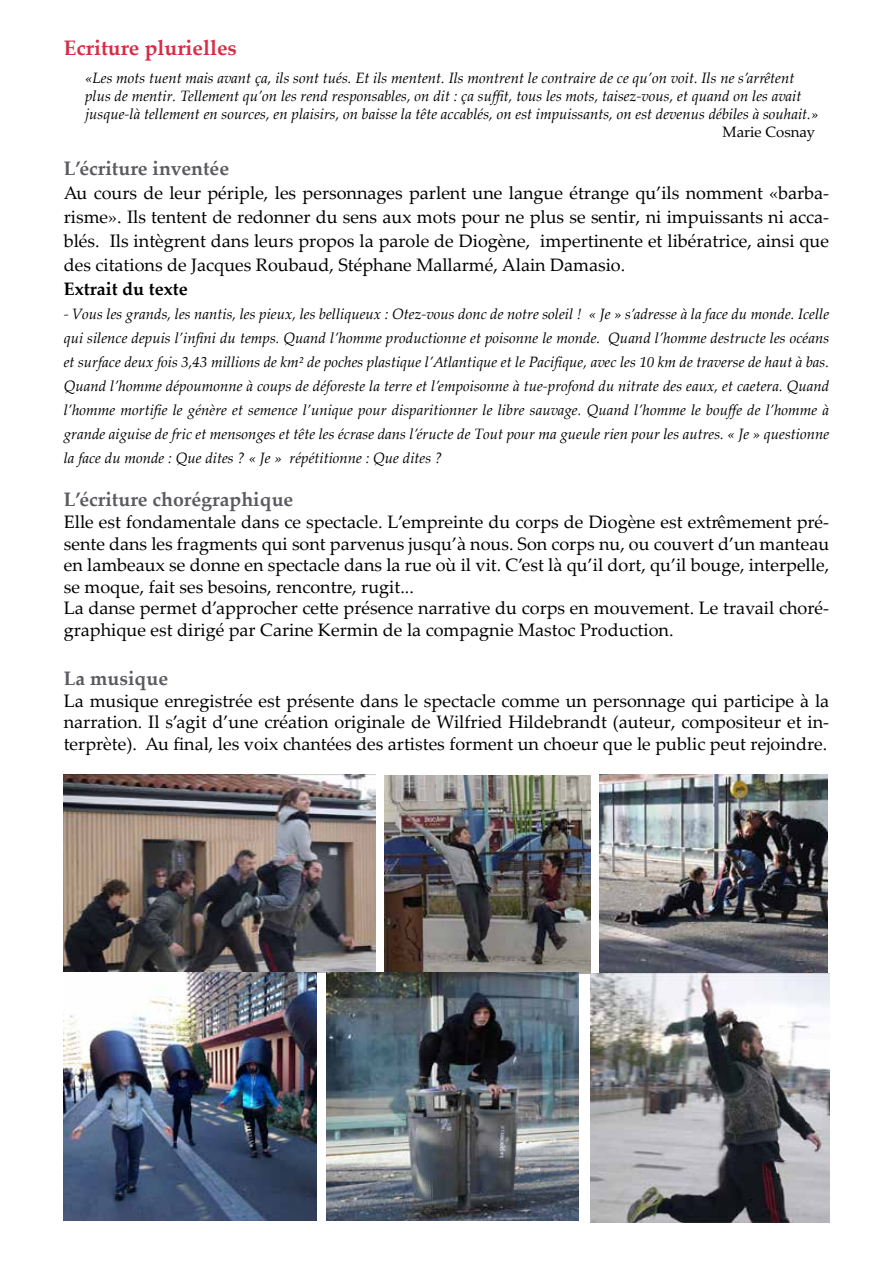
<style>
.page{position:relative;width:893px;height:1263px;background:#fff}
.page>*{position:absolute;margin:0;border:0;box-sizing:border-box;transform-origin:0 0}
.t1{font:700 21px "Palatino Linotype";color:#d62d46}
.t2{font:700 19.5px "Palatino Linotype";color:#5b5a60}
.t3{font:18px/21.6px "Palatino Linotype";color:#000;text-align:justify}
.t4{font:700 18px "Palatino Linotype";color:#000}
.t5{font:italic 15px/24px "Palatino Linotype";color:#000;text-align:justify}
.t6{font:15px "Palatino Linotype";color:#000}
</style>
<div class="page">
<img style="left:64px;top:774px;width:312px;height:198px">
<img style="left:385px;top:776px;width:206px;height:198px">
<img style="left:600px;top:774px;width:227px;height:198px">
<img style="left:326px;top:972px;width:252px;height:248px">
<img style="left:64px;top:972px;width:252px;height:248px">
<img style="left:591px;top:974px;width:238px;height:248px">
<h1 class="t1" style="left:64px;top:33px;width:175px">Ecriture plurielles</h1>
<p class="t5" style="left:85px;top:68px;width:735px;line-height:18px;text-align:left">«Les mots tuent mais avant ça, ils sont tués. Et ils mentent. Ils montrent le contraire de ce qu’on voit. Ils ne s’arrêtent plus de mentir. Tellement qu’on les rend responsables, on dit : ça suffit, tous les mots, taisez-vous, et quand on les avait jusque-là tellement en sources, en plaisirs, on baisse la tête accablés, on est impuissants, on est devenus débiles à souhait.»</p>
<p class="t6" style="left:723px;top:121px;width:94px">Marie Cosnay</p>
<h2 class="t2" style="left:64px;top:154px;width:167px">L’écriture inventée</h2>
<p class="t3" style="left:64px;top:180px;width:767px;line-height:24px">Au cours de leur périple, les personnages parlent une langue étrange qu’ils nomment «barba&shy;risme». Ils tentent de redonner du sens aux mots pour ne plus se sentir, ni impuissants ni acca&shy;blés. Ils intègrent dans leurs propos la parole de Diogène, impertinente et libératrice, ainsi que des citations de Jacques Roubaud, Stéphane Mallarmé, Alain Damasio.</p>
<p class="t4" style="left:64px;top:276px;width:125px">Extrait du texte</p>
<p class="t5" style="left:64px;top:301px;width:767px">- Vous les grands, les nantis, les pieux, les belliqueux : Otez-vous donc de notre soleil ! « Je » s’adresse à la face du monde. Icelle qui silence depuis l’infini du temps. Quand l’homme productionne et poisonne le monde. Quand l’homme destructe les océans et surface deux fois 3,43 millions de km² de poches plastique l’Atlantique et le Pacifique, avec les 10 km de traverse de haut à bas.<br>Quand l’homme dépoumonne à coups de déforeste la terre et l’empoisonne à tue-profond du nitrate des eaux, et caetera. Quand l’homme mortifie le génère et semence l’unique pour disparitionner le libre sauvage. Quand l’homme le bouffe de l’homme à grande aiguise de fric et mensonges et tête les écrase dans l’éructe de Tout pour ma gueule rien pour les autres. « Je » questionne la face du monde : Que dites ? « Je » répétitionne : Que dites ?</p>
<h2 class="t2" style="left:64px;top:486px;width:231px">L’écriture chorégraphique</h2>
<p class="t3" style="left:64px;top:510px;width:767px;text-align:left">Elle est fondamentale dans ce spectacle. L’empreinte du corps de Diogène est extrêmement pré&shy;sente dans les fragments qui sont parvenus jusqu’à nous. Son corps nu, ou couvert d’un manteau en lambeaux se donne en spectacle dans la rue où il vit. C’est là qu’il dort, qu’il bouge, interpelle, se moque, fait ses besoins, rencontre, rugit...<br>La danse permet d’approcher cette présence narrative du corps en mouvement. Le travail choré&shy;graphique est dirigé par Carine Kermin de la compagnie Mastoc Production.</p>
<h2 class="t2" style="left:64px;top:665px;width:106px">La musique</h2>
<p class="t3" style="left:64px;top:689px;width:767px">La musique enregistrée est présente dans le spectacle comme un personnage qui participe à la narration. Il s’agit d’une création originale de Wilfried Hildebrandt (auteur, compositeur et in&shy;terprète). Au final, les voix chantées des artistes forment un choeur que le public peut rejoindre.</p>
</div>
